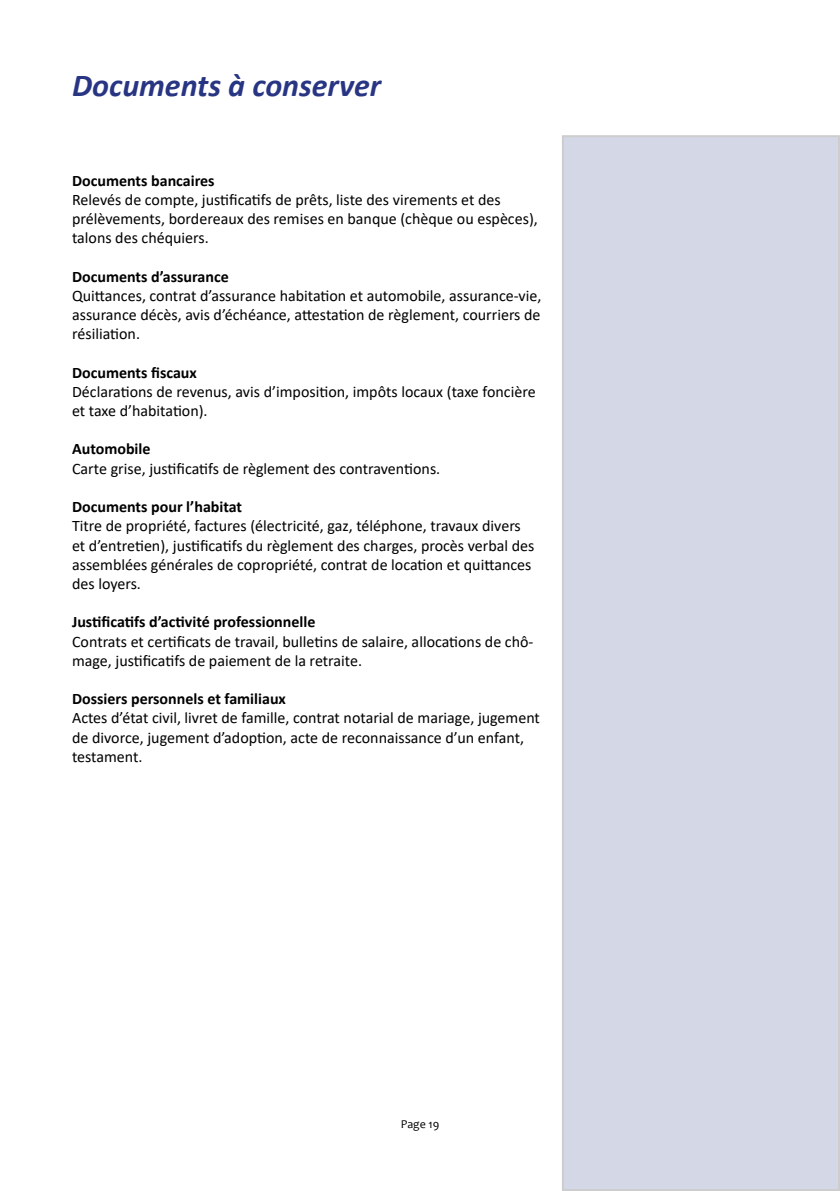
<style>
.page{position:relative;width:840px;height:1191px;background:#fff}
.page>*{position:absolute;margin:0;border:0;box-sizing:border-box;transform-origin:0 0}
.t1{font:italic 700 32px "Calibri";color:#283583}
.t2{font:16px/19.2px "Calibri";color:#000}
.t3{font:700 16px "Calibri";color:#000}
.t4{font:12px "Candara";color:#000}
</style>
<div class="page">
<div style="left:562px;top:136px;width:276px;height:1054px;background:#d4d7e6"></div>
<h1 class="t1" style="left:72px;top:63px;width:310px">Documents à conserver</h1>
<p class="t3" style="left:72px;top:169px;width:144px">Documents bancaires</p>
<p class="t2" style="left:72px;top:189px;width:467px">Relevés de compte, justificatifs de prêts, liste des virements et des prélèvements, bordereaux des remises en banque (chèque ou espèces), talons des chéquiers.</p>
<p class="t3" style="left:72px;top:265px;width:158px">Documents d’assurance</p>
<p class="t2" style="left:72px;top:285px;width:470px;text-align:justify">Quittances, contrat d’assurance habitation et automobile, assurance‐vie, assurance décès, avis d’échéance, attestation de règlement, courriers de résiliation.</p>
<p class="t3" style="left:72px;top:361px;width:126px">Documents fiscaux</p>
<p class="t2" style="left:72px;top:381px;width:465px">Déclarations de revenus, avis d’imposition, impôts locaux (taxe foncière et taxe d’habitation).</p>
<p class="t3" style="left:72px;top:438px;width:80px">Automobile</p>
<p class="t2" style="left:72px;top:458px;width:369px">Carte grise, justificatifs de règlement des contraventions.</p>
<p class="t3" style="left:72px;top:495px;width:171px">Documents pour l’habitat</p>
<p class="t2" style="left:72px;top:516px;width:463px">Titre de propriété, factures (électricité, gaz, téléphone, travaux divers et d’entretien), justificatifs du règlement des charges, procès verbal des assemblées générales de copropriété, contrat de location et quittances des loyers.</p>
<p class="t3" style="left:72px;top:610px;width:245px">Justificatifs d’activité professionnelle</p>
<p class="t2" style="left:72px;top:631px;width:462px">Contrats et certificats de travail, bulletins de salaire, allocations de chô&shy;mage, justificatifs de paiement de la retraite.</p>
<p class="t3" style="left:72px;top:687px;width:215px">Dossiers personnels et familiaux</p>
<p class="t2" style="left:72px;top:708px;width:469px">Actes d’état civil, livret de famille, contrat notarial de mariage, jugement de divorce, jugement d’adoption, acte de reconnaissance d’un enfant, testament.</p>
<p class="t4" style="left:400px;top:1116px;width:40px">Page 19</p>
</div>
